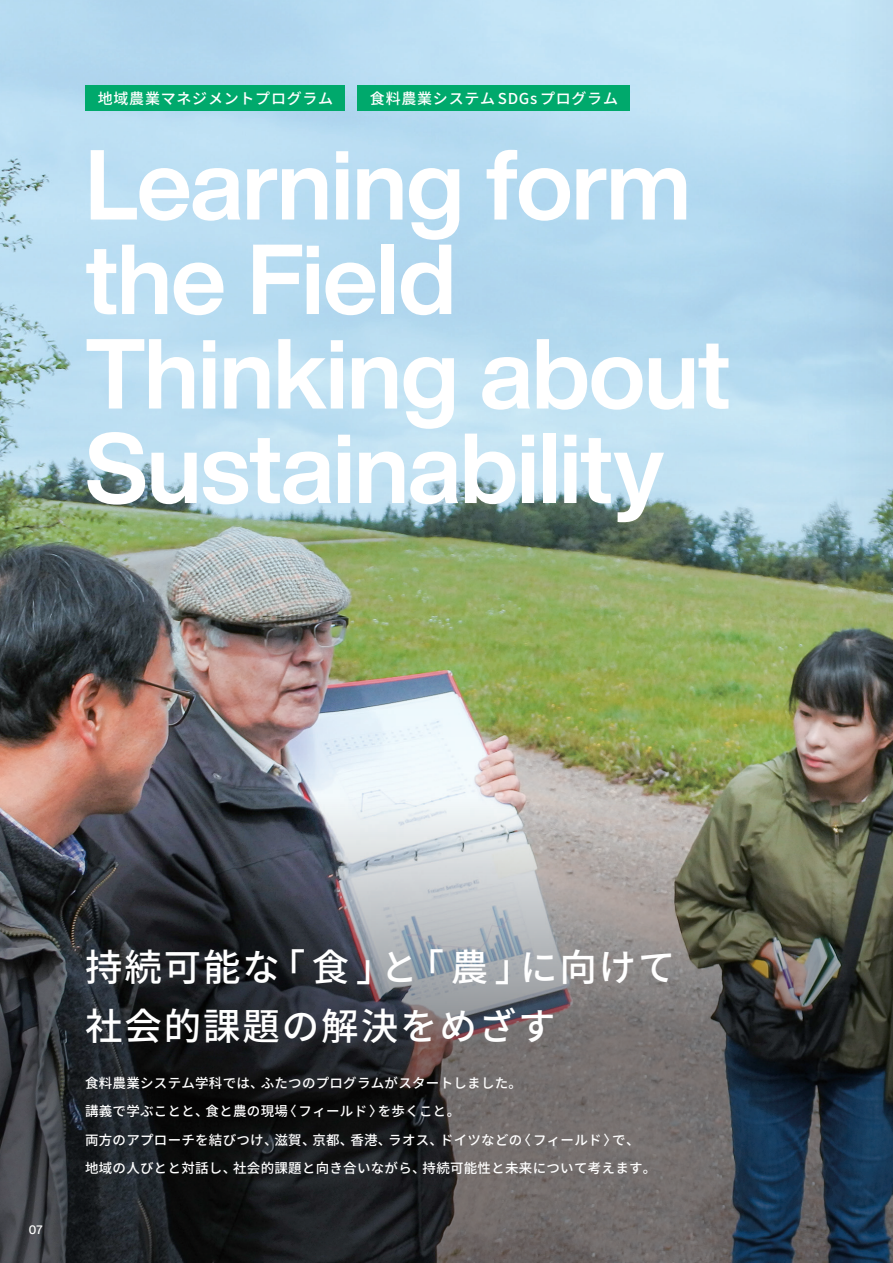
<style>
.page{position:relative;width:893px;height:1263px;background:#fff}
.page>*{position:absolute;margin:0;border:0;box-sizing:border-box;transform-origin:0 0}
.t1{font:700 97.5px/94.5px "Helvetica Now Display";letter-spacing:-.01em;color:#fff}
.t2{font:500 37.5px/58.5px "Noto Sans CJ Kjp";letter-spacing:.05em;color:#fff}
.t3{font:500 15px "Noto Sans CJ Kjp";letter-spacing:.05em;color:#fff}
.t4{font:500 13.5px/28.5px "Noto Sans CJ Kjp";letter-spacing:.02em;color:#fff}
.t5{font:500 12px "Helvetica Now Display";color:#fff}
</style>
<div class="page">
<svg style="left:0;top:880px;width:893px;height:383px;background:#46484b"></svg>
<img style="left:0;top:0;width:893px;height:880px">
<div style="left:85px;top:85px;width:259px;height:26px;background:#00a96c"></div>
<div style="left:357px;top:85px;width:272px;height:26px;background:#00a96c"></div>
<p class="t3" style="left:98px;top:90px;width:237px">地域農業マネジメントプログラム</p>
<p class="t3" style="left:370px;top:90px;width:250px">食料農業システム SDGs プログラム</p>
<h1 class="t1" style="left:85px;top:138px;width:647px">Learning form the Field<br>Thinking about<br>Sustainability</h1>
<p class="t5" style="left:29px;top:1221px;width:15px">07</p>
<h2 class="t2" style="left:85px;top:939px;width:592px">持続可能な「食」と「農」に向けて社会的課題の解決をめざす</h2>
<p class="t4" style="left:85px;top:1069px;width:573px">食料農業システム学科では、ふたつのプログラムがスタートしました。<br>講義で学ぶことと、食と農の現場〈フィールド〉を歩くこと。<br>両方のアプローチを結びつけ、滋賀、京都、香港、ラオス、ドイツなどの〈フィールド〉で、<br>地域の人びとと対話し、社会的課題と向き合いながら、持続可能性と未来について考えます。</p>
</div>
